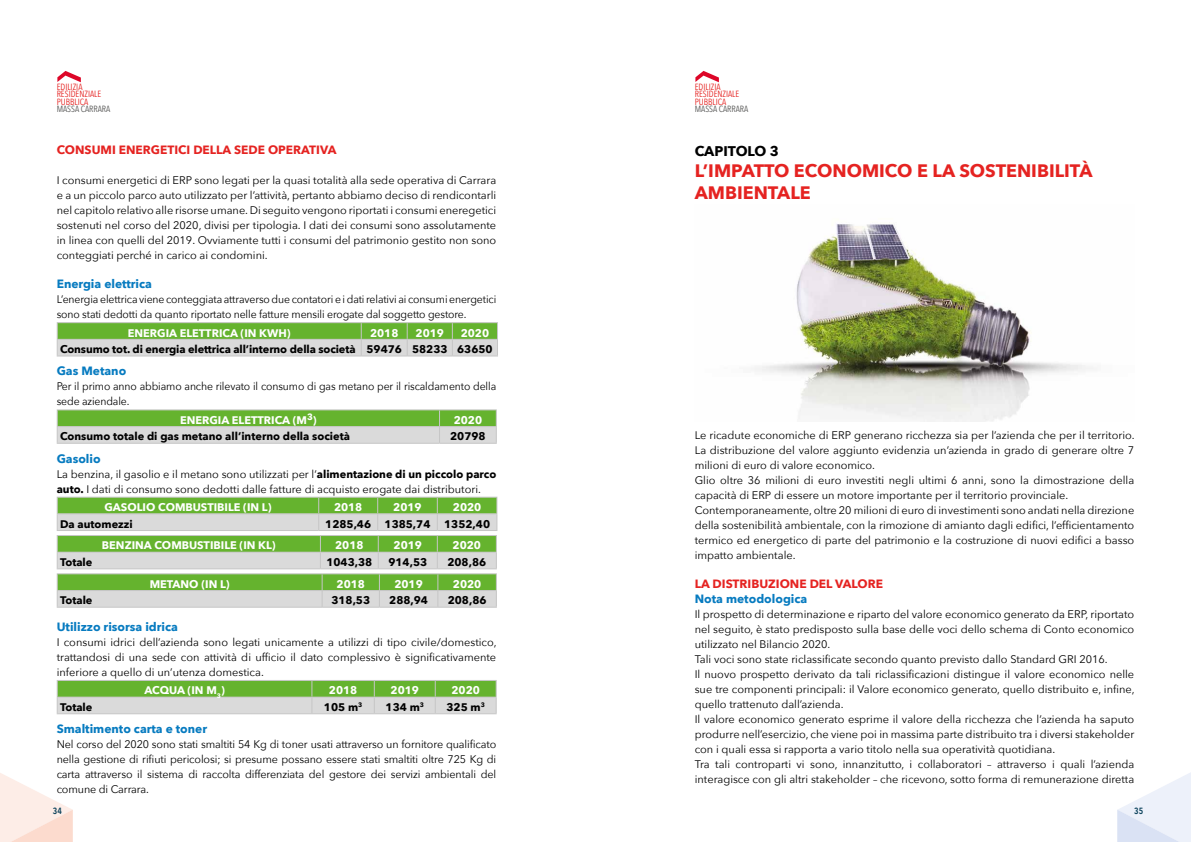
<style>
.page{position:relative;width:1191px;height:842px;background:#fff}
.page>*{position:absolute;margin:0;border:0;box-sizing:border-box;transform-origin:0 0}
.t1{font:700 18px/21.6px "Avenir Next";color:#e52321}
.t2{font:700 14px "Avenir Next";color:#000}
.t3{font:700 12px "Avenir Next";color:#077bc0}
.t4{font:700 12px "Avenir Next";color:#e52321}
.t5{font:11px/15px "Avenir Next";color:#000;text-align:justify}
.t6{font:11px/15px "Avenir Next";color:#000;scale:.95 1}
.t7{font:700 11px "Avenir Next";color:#000}
.t8{font:700 11px "Avenir Next";color:#fff}
.t9{font:9px/7.5px "Avenir Next Condensed";color:#e52321}
.t10{font:9px "Avenir Next Condensed";color:#575756}
.t11{font:600 9px "Avenir Next Condensed";color:#063e58}
.s1{font-weight:700}
</style>
<div class="page">
<svg style="left:1117px;top:772px;width:74px;height:70px"></svg>
<svg style="left:0;top:773px;width:73px;height:69px"></svg>
<svg style="left:57px;top:71px;width:24px;height:11px"></svg>
<svg style="left:695px;top:71px;width:24px;height:11px"></svg>
<hr style="left:57px;top:322px;width:304px;height:1px;background:#c6c6c6">
<hr style="left:361px;top:322px;width:46px;height:1px;background:#c6c6c6">
<hr style="left:407px;top:322px;width:45px;height:1px;background:#c6c6c6">
<hr style="left:452px;top:322px;width:46px;height:1px;background:#c6c6c6">
<svg style="left:57px;top:323px;width:441px;height:32px;background:#a0c685"></svg>
<hr style="left:57px;top:355px;width:304px;height:1px;background:#c6c6c6">
<hr style="left:361px;top:355px;width:46px;height:1px;background:#c6c6c6">
<hr style="left:407px;top:355px;width:45px;height:1px;background:#c6c6c6">
<hr style="left:452px;top:355px;width:46px;height:1px;background:#c6c6c6">
<hr style="left:57px;top:409px;width:382px;height:1px;background:#c6c6c6">
<hr style="left:439px;top:409px;width:58px;height:1px;background:#c6c6c6">
<svg style="left:57px;top:410px;width:440px;height:33px;background:#a1c688"></svg>
<hr style="left:57px;top:443px;width:382px;height:1px;background:#c6c6c6">
<hr style="left:439px;top:443px;width:58px;height:1px;background:#c6c6c6">
<svg style="left:57px;top:497px;width:440px;height:110px;background:#a9ca92"></svg>
<hr style="left:57px;top:607px;width:265px;height:1px;background:#c6c6c6">
<hr style="left:322px;top:607px;width:57px;height:1px;background:#c6c6c6">
<hr style="left:379px;top:607px;width:59px;height:1px;background:#c6c6c6">
<hr style="left:438px;top:607px;width:59px;height:1px;background:#c6c6c6">
<hr style="left:58px;top:590px;width:264px;height:1px;background:#c6c6c6">
<hr style="left:322px;top:590px;width:57px;height:1px;background:#c6c6c6">
<hr style="left:379px;top:590px;width:59px;height:1px;background:#c6c6c6">
<hr style="left:438px;top:590px;width:58px;height:1px;background:#c6c6c6">
<svg style="left:57px;top:680px;width:440px;height:33px;background:#a1c687"></svg>
<hr style="left:57px;top:713px;width:255px;height:1px;background:#c6c6c6">
<hr style="left:312px;top:713px;width:62px;height:1px;background:#c6c6c6">
<hr style="left:374px;top:713px;width:61px;height:1px;background:#c6c6c6">
<hr style="left:435px;top:713px;width:62px;height:1px;background:#c6c6c6">
<img style="left:754px;top:224px;width:340px;height:197px">
<p class="t9" style="left:57px;top:83px;width:46px">EDILIZIA<br>RESIDENZIALE<br>PUBBLICA</p>
<p class="t10" style="left:57px;top:102px;width:55px">MASSA CARRARA</p>
<p class="t4" style="left:57px;top:139px;width:281px">CONSUMI ENERGETICI DELLA SEDE OPERATIVA</p>
<p class="t5" style="left:57px;top:172px;width:441px">I consumi energetici di ERP sono legati per la quasi totalità alla sede operativa di Carrara e a un piccolo parco auto utilizzato per l’attività, pertanto abbiamo deciso di rendicontarli nel capitolo relativo alle risorse umane. Di seguito vengono riportati i consumi eneregetici sostenuti nel corso del 2020, divisi per tipologia. I dati dei consumi sono assolutamente in linea con quelli del 2019. Ovviamente tutti i consumi del patrimonio gestito non sono conteggiati perché in carico ai condomini.</p>
<p class="t3" style="left:57px;top:274px;width:97px">Energia elettrica</p>
<p class="t6" style="left:57px;top:291px;width:464px">L’energia elettrica viene conteggiata attraverso due contatori e i dati relativi ai consumi energetici sono stati dedotti da quanto riportato nelle fatture mensili erogate dal soggetto gestore.</p>
<p class="t8" style="left:128px;top:323px;width:164px">ENERGIA ELETTRICA (IN KWH)</p>
<p class="t8" style="left:370px;top:323px;width:30px">2018</p>
<p class="t8" style="left:415px;top:323px;width:30px">2019</p>
<p class="t8" style="left:461px;top:323px;width:30px">2020</p>
<p class="t7" style="left:60px;top:340px;width:434px">Consumo tot. di energia elettrica all’interno della società 59476 58233 63650</p>
<p class="t3" style="left:57px;top:361px;width:71px">Gas Metano</p>
<p class="t6" style="left:57px;top:379px;width:464px">Per il primo anno abbiamo anche rilevato il consumo di gas metano per il riscaldamento della sede aziendale.</p>
<p class="t8" style="left:180px;top:410px;width:138px">ENERGIA ELETTRICA (M<sup>3</sup>)</p>
<p class="t8" style="left:454px;top:410px;width:30px">2020</p>
<p class="t7" style="left:60px;top:427px;width:291px">Consumo totale di gas metano all’interno della società</p>
<p class="t7" style="left:450px;top:427px;width:37px">20798</p>
<p class="t3" style="left:57px;top:448px;width:45px">Gasolio</p>
<p class="t5" style="left:57px;top:466px;width:441px">La benzina, il gasolio e il metano sono utilizzati per l’<span class="s1">alimentazione di un piccolo parco auto.</span> I dati di consumo sono dedotti dalle fatture di acquisto erogate dai distributori.</p>
<p class="t8" style="left:104px;top:498px;width:169px">GASOLIO COMBUSTIBILE (IN L)</p>
<p class="t8" style="left:334px;top:498px;width:30px">2018</p>
<p class="t8" style="left:393px;top:498px;width:30px">2019</p>
<p class="t8" style="left:453px;top:498px;width:30px">2020</p>
<p class="t7" style="left:60px;top:514px;width:74px">Da automezzi</p>
<p class="t7" style="left:325px;top:514px;width:166px">1285,46 1385,74 1352,40</p>
<p class="t8" style="left:102px;top:536px;width:175px">BENZINA COMBUSTIBILE (IN KL)</p>
<p class="t8" style="left:335px;top:536px;width:30px">2018</p>
<p class="t8" style="left:393px;top:536px;width:30px">2019</p>
<p class="t8" style="left:452px;top:536px;width:30px">2020</p>
<p class="t7" style="left:60px;top:553px;width:34px">Totale</p>
<p class="t7" style="left:326px;top:553px;width:47px">1043,38</p>
<p class="t7" style="left:388px;top:553px;width:40px">914,53</p>
<p class="t7" style="left:447px;top:553px;width:40px">208,86</p>
<p class="t8" style="left:150px;top:574px;width:81px">METANO (IN L)</p>
<p class="t8" style="left:336px;top:574px;width:30px">2018</p>
<p class="t8" style="left:394px;top:574px;width:30px">2019</p>
<p class="t8" style="left:453px;top:574px;width:30px">2020</p>
<p class="t7" style="left:60px;top:591px;width:34px">Totale</p>
<p class="t7" style="left:331px;top:591px;width:40px">318,53</p>
<p class="t7" style="left:389px;top:591px;width:40px">288,94</p>
<p class="t7" style="left:448px;top:591px;width:40px">208,86</p>
<p class="t3" style="left:57px;top:616px;width:123px">Utilizzo risorsa idrica</p>
<p class="t5" style="left:57px;top:634px;width:441px">I consumi idrici dell’azienda sono legati unicamente a utilizzi di tipo civile/domestico, trattandosi di una sede con attività di ufficio il dato complessivo è significativamente inferiore a quello di un’utenza domestica.</p>
<p class="t8" style="left:144px;top:681px;width:82px">ACQUA (IN M<sub>3</sub>)</p>
<p class="t8" style="left:329px;top:681px;width:30px">2018</p>
<p class="t8" style="left:390px;top:681px;width:30px">2019</p>
<p class="t8" style="left:451px;top:681px;width:30px">2020</p>
<p class="t7" style="left:60px;top:697px;width:34px">Totale</p>
<p class="t7" style="left:324px;top:697px;width:40px">105 m<sup>3</sup></p>
<p class="t7" style="left:385px;top:697px;width:40px">134 m<sup>3</sup></p>
<p class="t7" style="left:446px;top:697px;width:40px">325 m<sup>3</sup></p>
<p class="t3" style="left:57px;top:719px;width:152px">Smaltimento carta e toner</p>
<p class="t5" style="left:57px;top:736px;width:441px">Nel corso del 2020 sono stati smaltiti 54 Kg di toner usati attraverso un fornitore qualificato nella gestione di rifiuti pericolosi; si presume possano essere stati smaltiti oltre 725 Kg di carta attraverso il sistema di raccolta differenziata del gestore dei servizi ambientali del comune di Carrara.</p>
<p class="t9" style="left:694px;top:83px;width:46px">EDILIZIA<br>RESIDENZIALE<br>PUBBLICA</p>
<p class="t10" style="left:694px;top:102px;width:55px">MASSA CARRARA</p>
<p class="t2" style="left:694px;top:139px;width:86px">CAPITOLO 3</p>
<h1 class="t1" style="left:694px;top:160px;width:399px">L’IMPATTO ECONOMICO E LA SOSTENIBILITÀ<br>AMBIENTALE</h1>
<p class="t5" style="left:694px;top:427px;width:441px;text-align:left">Le ricadute economiche di ERP generano ricchezza sia per l’azienda che per il territorio.<br>La distribuzione del valore aggiunto evidenzia un’azienda in grado di generare oltre 7 milioni di euro di valore economico.<br>Glio oltre 36 milioni di euro investiti negli ultimi 6 anni, sono la dimostrazione della capacità di ERP di essere un motore importante per il territorio provinciale.<br>Contemporaneamente, oltre 20 milioni di euro di investimenti sono andati nella direzione della sostenibilità ambientale, con la rimozione di amianto dagli edifici, l’efficientamento termico ed energetico di parte del patrimonio e la costruzione di nuovi edifici a basso impatto ambientale.</p>
<p class="t4" style="left:694px;top:574px;width:190px">LA DISTRIBUZIONE DEL VALORE</p>
<p class="t3" style="left:694px;top:588px;width:114px">Nota metodologica</p>
<p class="t5" style="left:694px;top:606px;width:441px;text-align:left">Il prospetto di determinazione e riparto del valore economico generato da ERP, riportato nel seguito, è stato predisposto sulla base delle voci dello schema di Conto economico utilizzato nel Bilancio 2020.<br>Tali voci sono state riclassificate secondo quanto previsto dallo Standard GRI 2016.<br>Il nuovo prospetto derivato da tali riclassificazioni distingue il valore economico nelle sue tre componenti principali: il Valore economico generato, quello distribuito e, infine, quello trattenuto dall’azienda.<br>Il valore economico generato esprime il valore della ricchezza che l’azienda ha saputo produrre nell’esercizio, che viene poi in massima parte distribuito tra i diversi stakeholder con i quali essa si rapporta a vario titolo nella sua operatività quotidiana.<br>Tra tali controparti vi sono, innanzitutto, i collaboratori – attraverso i quali l’azienda interagisce con gli altri stakeholder – che ricevono, sotto forma di remunerazione diretta</p>
<p class="t11" style="left:53px;top:803px;width:10px">34</p>
<p class="t11" style="left:1134px;top:803px;width:10px">35</p>
</div>
